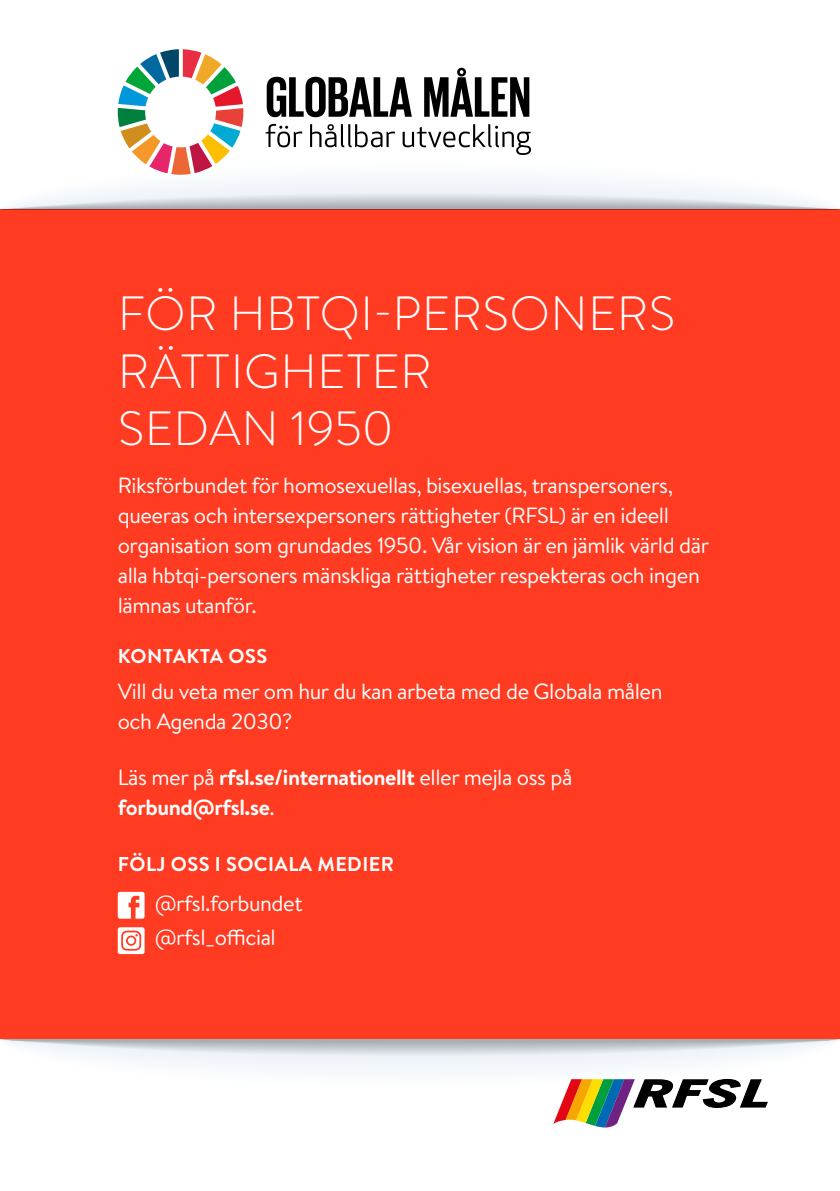
<style>
.page{position:relative;width:840px;height:1191px;background:#fff}
.page>*{position:absolute;margin:0;border:0;box-sizing:border-box;transform-origin:0 0}
.t1{font:300 48px/57.6px "Brandon Text";letter-spacing:.02em;color:#fff}
.t2{font:22px/30px "Brandon Text";letter-spacing:-.02em;color:#fff}
.t3{font:700 22px/30px "Brandon Text";letter-spacing:-.02em;color:#fff}
.t4{font:700 20px "Brandon Text";letter-spacing:.02em;color:#fff}
.s1{font-weight:400}
</style>
<div class="page">
<div style="left:0;top:210px;width:839px;height:829px;background:#ff3b21"></div>
<svg style="left:0;top:1039px;width:839px;height:88px"></svg>
<div style="left:118px;top:892px;width:26px;height:26px;background:#fff;border-radius:2px"></div>
<svg style="left:128px;top:895px;width:11px;height:24px"></svg>
<div style="left:118px;top:927px;width:26px;height:27px;background:#fff;border-radius:2px"></div>
<svg style="left:121px;top:930px;width:20px;height:20px"></svg>
<svg style="left:0;top:49px;width:839px;height:161px"></svg>
<h1 class="t1" style="left:118px;top:283px;width:558px">FÖR HBTQI-PERSONERS<br>RÄTTIGHETER<br>SEDAN 1950</h1>
<p class="t2" style="left:118px;top:470px;width:592px">Riksförbundet för homosexuellas, bisexuellas, transpersoners, queeras och intersexpersoners rättigheter (RFSL) är en ideell organisation som grundades 1950. Vår vision är en jämlik värld där alla hbtqi-personers mänskliga rättigheter respekteras och ingen lämnas utanför.</p>
<p class="t4" style="left:118px;top:642px;width:151px">KONTAKTA OSS</p>
<p class="t2" style="left:118px;top:676px;width:546px">Vill du veta mer om hur du kan arbeta med de Globala målen och Agenda 2030?</p>
<p class="t3" style="left:118px;top:762px;width:456px"><span class="s1">Läs mer på</span> rfsl.se/internationellt <span class="s1">eller mejla oss på </span>forbund@rfsl.se<span class="s1">.</span></p>
<p class="t4" style="left:118px;top:850px;width:277px">FÖLJ OSS I SOCIALA MEDIER</p>
<p class="t2" style="left:155px;top:886px;width:149px;line-height:34px">@rfsl.forbundet @rfsl_official</p>
</div>
